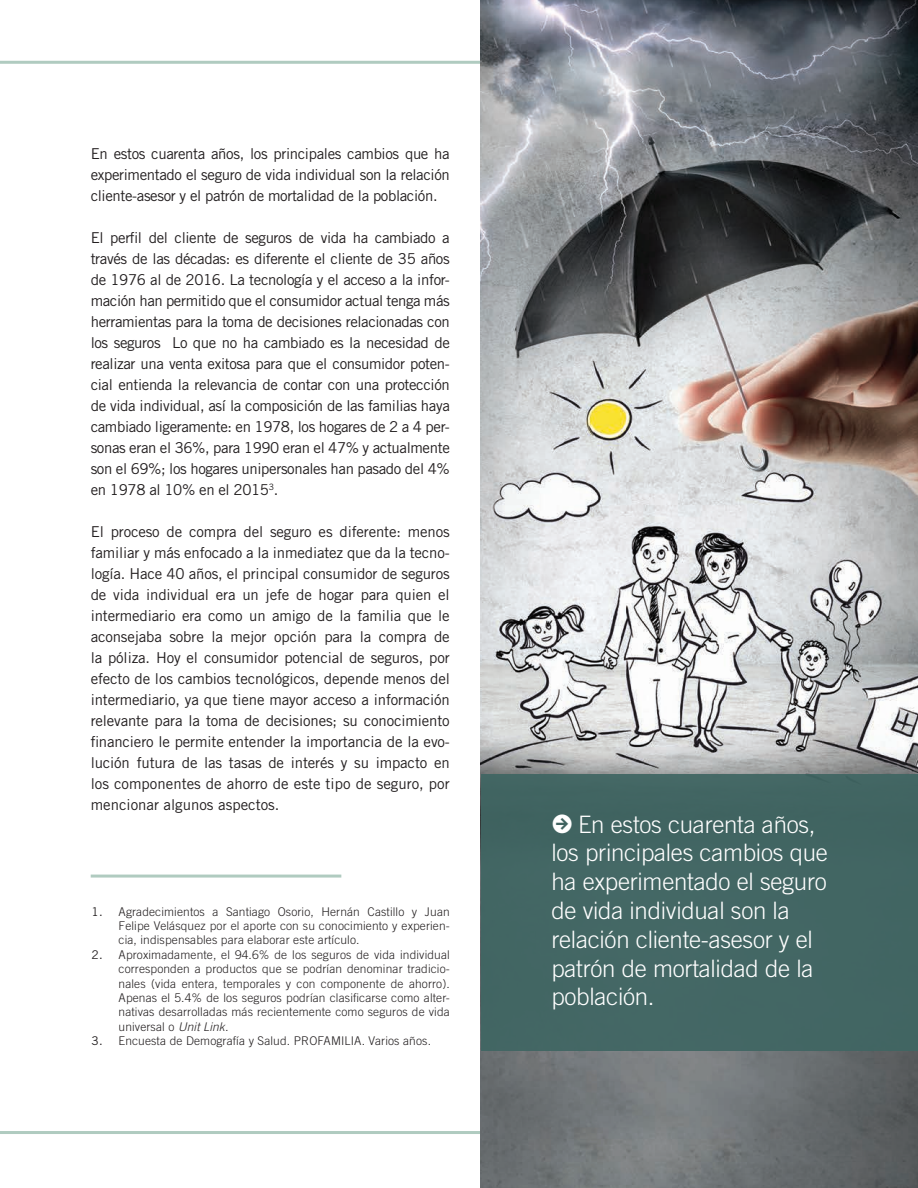
<style>
.page{position:relative;width:918px;height:1188px;background:#fff}
.page>*{position:absolute;margin:0;border:0;box-sizing:border-box;transform-origin:0 0}
.t1{font:300 24px/28.8px "Trade Gothic LT Std";letter-spacing:-.01em;color:#fff}
.t2{font:15px/21px "Trade Gothic LT Std";letter-spacing:-.025em;color:#231f20;text-align:justify}
.t3{font:300 12px/14.4px "Trade Gothic LT Std";letter-spacing:.01em;color:#231f20;text-align:justify}
.s1{font-weight:400}
.s2{font-style:italic}
.s3{font-family:"Klavika Arrows";font-weight:500;font-size:27.45px}
</style>
<div class="page">
<hr style="left:0;top:1131px;width:918px;height:3px;background:#b0cbc0">
<hr style="left:0;top:61px;width:918px;height:3px;background:#b0cbc0">
<img style="left:481px;top:0;width:437px;height:1188px">
<div style="left:481px;top:774px;width:437px;height:277px;background:#406663"></div>
<hr style="left:91px;top:875px;width:250px;height:3px;background:#b0cbc0">
<p class="t2" style="left:91px;top:143px;width:361px">En estos cuarenta años, los principales cambios que ha experimentado el seguro de vida individual son la relación cliente-asesor y el patrón de mortalidad de la población.</p>
<p class="t2" style="left:91px;top:227px;width:361px">El perfil del cliente de seguros de vida ha cambiado a través de las décadas: es diferente el cliente de 35 años de 1976 al de 2016. La tecnología y el acceso a la infor&shy;mación han permitido que el consumidor actual tenga más herramientas para la toma de decisiones relacionadas con los seguros Lo que no ha cambiado es la necesidad de realizar una venta exitosa para que el consumidor poten&shy;cial entienda la relevancia de contar con una protección de vida individual, así la composición de las familias haya cambiado ligeramente: en 1978, los hogares de 2 a 4 per&shy;sonas eran el 36%, para 1990 eran el 47% y actualmente son el 69%; los hogares unipersonales han pasado del 4% en 1978 al 10% en el 2015<sup>3</sup>.</p>
<p class="t2" style="left:91px;top:521px;width:361px">El proceso de compra del seguro es diferente: menos familiar y más enfocado a la inmediatez que da la tecno&shy;logía. Hace 40 años, el principal consumidor de seguros de vida individual era un jefe de hogar para quien el intermediario era como un amigo de la familia que le aconsejaba sobre la mejor opción para la compra de la póliza. Hoy el consumidor potencial de seguros, por efecto de los cambios tecnológicos, depende menos del intermediario, ya que tiene mayor acceso a información relevante para la toma de decisiones; su conocimiento financiero le permite entender la importancia de la evo&shy;lución futura de las tasas de interés y su impacto en los componentes de ahorro de este tipo de seguro, por mencionar algunos aspectos.</p>
<p class="t3" style="left:119px;top:904px;width:333px;text-indent:-27px"><span class="s1">1.</span> Agradecimientos a Santiago Osorio, Hernán Castillo y Juan Felipe Velásquez por el aporte con su conocimiento y experien&shy;cia, indispensables para elaborar este artículo.</p>
<p class="t3" style="left:119px;top:947px;width:333px;text-indent:-27px"><span class="s1">2.</span> Aproximadamente, el 94.6% de los seguros de vida individual corresponden a productos que se podrían denominar tradicio&shy;nales (vida entera, temporales y con componente de ahorro).<br>Apenas el 5.4% de los seguros podrían clasificarse como alter&shy;nativas desarrolladas más recientemente como seguros de vida universal o <span class="s2">Unit Link.</span></p>
<p class="t3" style="left:92px;top:1033px;width:341px"><span class="s1">3.</span> Encuesta de Demografía y Salud. PROFAMILIA. Varios años.</p>
<h1 class="t1" style="left:551px;top:809px;width:278px"><span class="s3">R</span> En estos cuarenta años, los principales cambios que ha experimentado el seguro de vida individual son la relación cliente-asesor y el patrón de mortalidad de la población.</h1>
</div>
